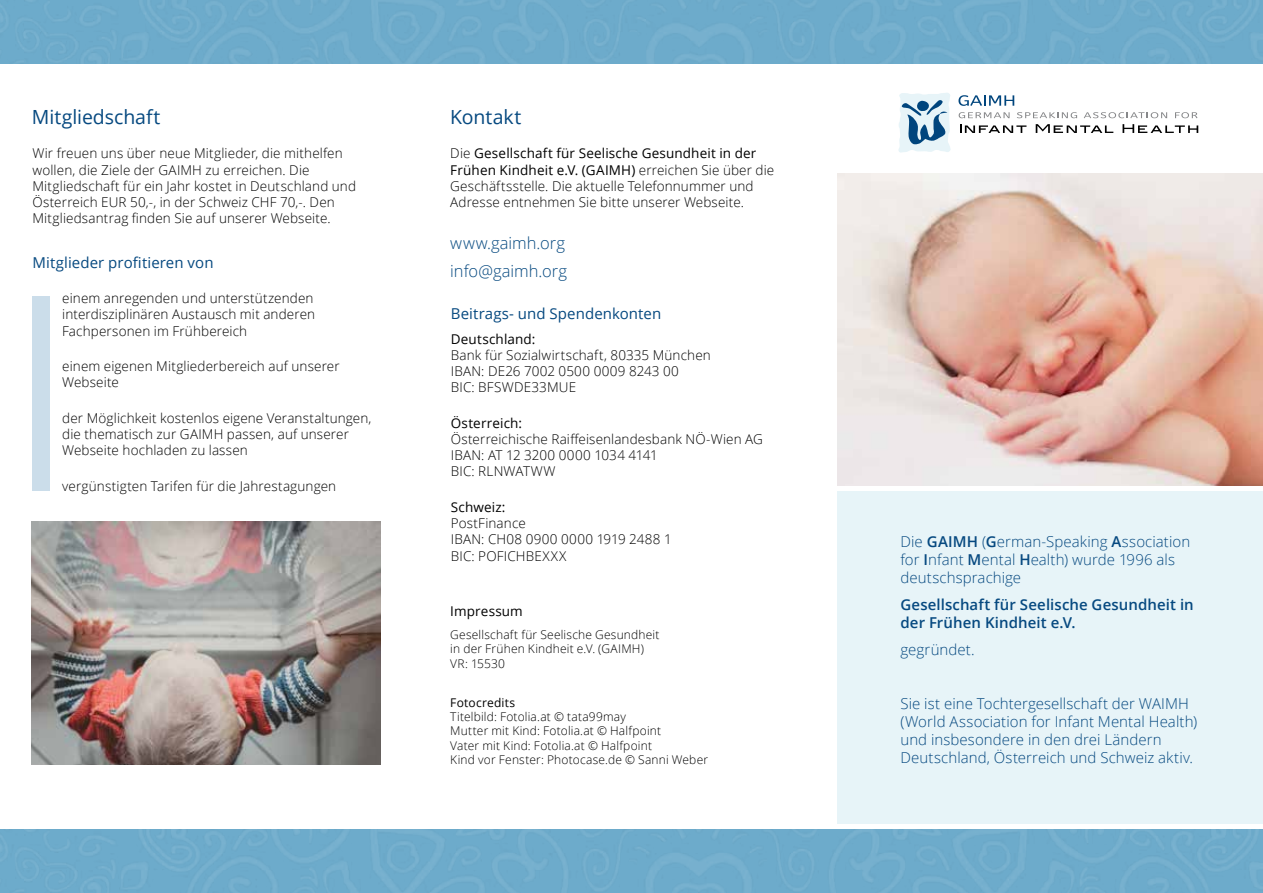
<style>
.page{position:relative;width:1263px;height:893px;background:#fff}
.page>*{position:absolute;margin:0;border:0;box-sizing:border-box;transform-origin:0 0}
.t1{font:19.5px "Open Sans";letter-spacing:-.005em;color:#064980}
.t2{font:300 16.5px/28.3px "Open Sans";color:#064980}
.t3{font:300 15px/18px "Open Sans";letter-spacing:.005em;color:#064980}
.t4{font:600 15px/18px "Open Sans";letter-spacing:.01em;color:#064980}
.t5{font:15px "Open Sans";letter-spacing:.005em;color:#064980}
.t6{font:300 13.5px/16.2px "Open Sans";letter-spacing:.01em;color:#000}
.t7{font:13.5px "Open Sans";letter-spacing:.01em;color:#000}
.t8{font:300 12px/14.4px "Open Sans";letter-spacing:.015em;color:#000}
.t9{font:12px "Open Sans";letter-spacing:.02em;color:#000}
.s1{font-weight:400}
.s2{font-weight:600}
</style>
<div class="page">
<div style="left:838px;top:491px;width:425px;height:333px;background:#e7f4f8"></div>
<img style="left:838px;top:173px;width:425px;height:312px">
<img style="left:0;top:829px;width:1263px;height:64px">
<img style="left:32px;top:522px;width:349px;height:242px">
<div style="left:32px;top:296px;width:18px;height:195px;background:#cbddea"></div>
<img style="left:0;top:0;width:1263px;height:64px">
<svg style="left:898px;top:93px;width:53px;height:60px;background:#b0cada"></svg>
<svg style="left:960px;top:124px;width:66px;height:9px"></svg>
<svg style="left:1036px;top:124px;width:77px;height:9px"></svg>
<svg style="left:1122px;top:124px;width:76px;height:9px"></svg>
<svg style="left:958px;top:95px;width:56px;height:11px"></svg>
<svg style="left:958px;top:112px;width:209px;height:6px"></svg>
<svg style="left:1175px;top:112px;width:22px;height:6px"></svg>
<h1 class="t1" style="left:32px;top:103px;width:130px">Mitgliedschaft</h1>
<p class="t6" style="left:32px;top:145px;width:325px">Wir freuen uns über neue Mitglieder, die mithelfen wollen, die Ziele der GAIMH zu erreichen. Die Mitgliedschaft für ein Jahr kostet in Deutschland und Österreich EUR 50,-, in der Schweiz CHF 70,-. Den Mitgliedsantrag finden Sie auf unserer Webseite.</p>
<p class="t5" style="left:32px;top:252px;width:183px">Mitglieder profitieren von</p>
<p class="t6" style="left:62px;top:290px;width:254px;text-align:justify">einem anregenden und unterstützenden interdisziplinären Austausch mit anderen Fachpersonen im Frühbereich</p>
<p class="t6" style="left:62px;top:358px;width:279px">einem eigenen Mitgliederbereich auf unserer<br>Webseite</p>
<p class="t6" style="left:62px;top:409px;width:311px">der Möglichkeit kostenlos eigene Veranstaltungen, die thematisch zur GAIMH passen, auf unserer<br>Webseite hochladen zu lassen</p>
<p class="t6" style="left:62px;top:477px;width:275px">vergünstigten Tarifen für die Jahrestagungen</p>
<h1 class="t1" style="left:450px;top:103px;width:72px">Kontakt</h1>
<p class="t6" style="left:450px;top:145px;width:325px">Die <span class="s1">Gesellschaft für Seelische Gesundheit in der Frühen Kindheit e.V. (GAIMH)</span> erreichen Sie über die Geschäftsstelle. Die aktuelle Telefonnummer und Adresse entnehmen Sie bitte unserer Webseite.</p>
<p class="t2" style="left:450px;top:228px;width:118px">www.gaimh.org info@gaimh.org</p>
<p class="t5" style="left:451px;top:303px;width:212px">Beitrags- und Spendenkonten</p>
<p class="t7" style="left:451px;top:330px;width:86px">Deutschland:</p>
<p class="t6" style="left:451px;top:347px;width:262px">Bank für Sozialwirtschaft, 80335 München<br>IBAN: DE26 7002 0500 0009 8243 00<br>BIC: BFSWDE33MUE</p>
<p class="t7" style="left:451px;top:414px;width:73px">Österreich:</p>
<p class="t6" style="left:451px;top:431px;width:314px">Österreichische Raiffeisenlandesbank NÖ-Wien AG<br>IBAN: AT 12 3200 0000 1034 4141<br>BIC: RLNWATWW</p>
<p class="t7" style="left:451px;top:498px;width:56px">Schweiz:</p>
<p class="t6" style="left:451px;top:515px;width:222px">PostFinance<br>IBAN: CH08 0900 0000 1919 2488 1<br>BIC: POFICHBEXXX</p>
<p class="t7" style="left:450px;top:602px;width:74px">Impressum</p>
<p class="t8" style="left:450px;top:627px;width:211px">Gesellschaft für Seelische Gesundheit in der Frühen Kindheit e.V. (GAIMH)<br>VR: 15530</p>
<p class="t9" style="left:450px;top:694px;width:66px">Fotocredits</p>
<p class="t8" style="left:450px;top:709px;width:259px">Titelbild: Fotolia.at © tata99may<br>Mutter mit Kind: Fotolia.at © Halfpoint<br>Vater mit Kind: Fotolia.at © Halfpoint<br>Kind vor Fenster: Photocase.de © Sanni Weber</p>
<p class="t3" style="left:900px;top:532px;width:291px">Die <span class="s2">GAIMH</span> (<span class="s2">G</span>erman-Speaking <span class="s2">A</span>ssociation for <span class="s2">I</span>nfant <span class="s2">M</span>ental <span class="s2">H</span>ealth) wurde 1996 als deutschsprachige</p>
<p class="t4" style="left:900px;top:595px;width:295px">Gesellschaft für Seelische Gesundheit in der Frühen Kindheit e.V.</p>
<p class="t3" style="left:900px;top:640px;width:76px">gegründet.</p>
<p class="t3" style="left:900px;top:694px;width:298px">Sie ist eine Tochtergesellschaft der WAIMH (World Association for Infant Mental Health) und insbesondere in den drei Ländern Deutschland, Österreich und Schweiz aktiv.</p>
</div>
